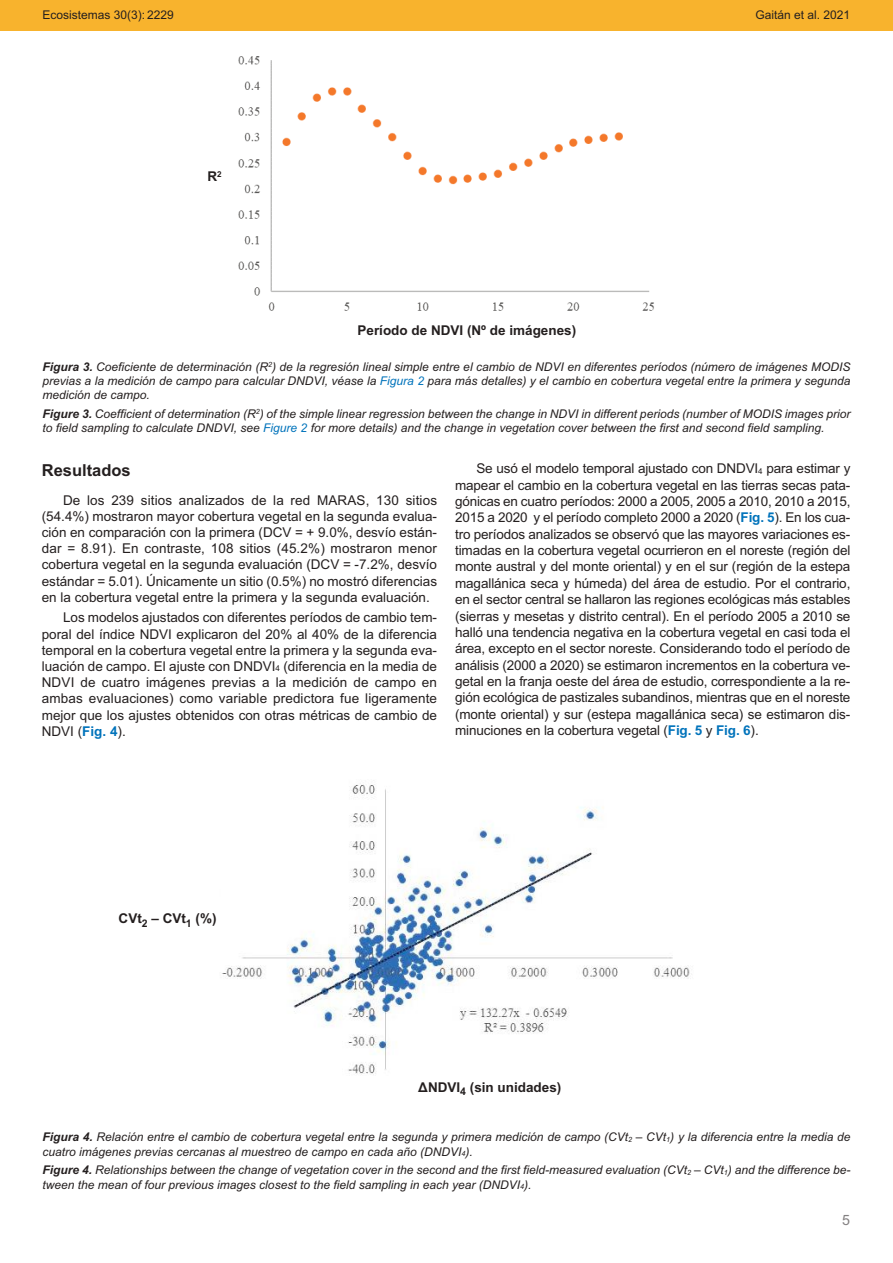
<style>
.page{position:relative;width:893px;height:1263px;background:#fff}
.page>*{position:absolute;margin:0;border:0;box-sizing:border-box;transform-origin:0 0}
.t1{font:700 16.5px "Arial";color:#241f1f}
.t2{font:14.25px "Arial";color:#838081}
.t3{font:13.5px/16.4px "Arial";color:#241f1f;text-align:justify}
.t4{font:700 13.5px "Arial";color:#241f1f}
.t5{font:italic 12px/14.4px "Arial";color:#241f1f}
.t6{font:12px "Arial";color:#241f1f}
.s1{font-weight:700}
.s2{color:#0073bb}
.s3{font-size:8.1px}
.s4{font-weight:700;color:#0073bb}
.s5{font-size:7.2px}
</style>
<div class="page">
<div style="left:0;top:0;width:893px;height:30px;background:#f8b32d"></div>
<img style="left:238px;top:56px;width:416px;height:255px">
<img style="left:222px;top:783px;width:468px;height:292px">
<div style="left:392px;top:1062px;width:195px;height:52px;background:#fff"></div>
<p class="t6" style="left:43px;top:7px;width:133px">Ecosistemas 30(3): 2229</p>
<p class="t6" style="left:755px;top:7px;width:96px">Gaitán et al. 2021</p>
<p class="t4" style="left:207px;top:169px;width:16px">R<sup>2</sup></p>
<p class="t4" style="left:357px;top:322px;width:220px">Período de NDVI (Nº de imágenes)</p>
<p class="t5" style="left:43px;top:359px;width:809px;text-align:justify"><span class="s1">Figura 3.</span> Coeficiente de determinación (R<sup>2</sup>) de la regresión lineal simple entre el cambio de NDVI en diferentes períodos (número de imágenes MODIS previas a la medición de campo para calcular DNDVI, véase la <span class="s2">Figura 2</span> para más detalles) y el cambio en cobertura vegetal entre la primera y segunda medición de campo.</p>
<p class="t5" style="left:43px;top:407px;width:809px"><span class="s1">Figure 3.</span> Coefficient of determination (R<sup>2</sup>) of the simple linear regression between the change in NDVI in different periods (number of MODIS images prior to field sampling to calculate DNDVI, see <span class="s2">Figure 2</span> for more details) and the change in vegetation cover between the first and second field sampling.</p>
<p class="t1" style="left:42px;top:460px;width:90px">Resultados</p>
<p class="t3" style="left:42px;top:492px;width:397px;text-indent:21px">De los 239 sitios analizados de la red MARAS, 130 sitios (54.4%) mostraron mayor cobertura vegetal en la segunda evalua&shy;ción en comparación con la primera (DCV = + 9.0%, desvío están&shy;dar = 8.91). En contraste, 108 sitios (45.2%) mostraron menor cobertura vegetal en la segunda evaluación (DCV = -7.2%, desvío estándar = 5.01). Únicamente un sitio (0.5%) no mostró diferencias en la cobertura vegetal entre la primera y la segunda evaluación.</p>
<p class="t3" style="left:42px;top:609px;width:397px;text-indent:21px">Los modelos ajustados con diferentes períodos de cambio tem&shy;poral del índice NDVI explicaron del 20% al 40% de la diferencia temporal en la cobertura vegetal entre la primera y la segunda eva&shy;luación de campo. El ajuste con DNDVI<span class="s3">4</span> (diferencia en la media de NDVI de cuatro imágenes previas a la medición de campo en ambas evaluaciones) como variable predictora fue ligeramente mejor que los ajustes obtenidos con otras métricas de cambio de NDVI (<span class="s4">Fig. 4</span>).</p>
<p class="t3" style="left:455px;top:460px;width:397px;text-indent:21px">Se usó el modelo temporal ajustado con DNDVI<span class="s3">4</span> para estimar y mapear el cambio en la cobertura vegetal en las tierras secas pata&shy;gónicas en cuatro períodos: 2000 a 2005, 2005 a 2010, 2010 a 2015, 2015 a 2020 y el período completo 2000 a 2020 (<span class="s4">Fig. 5</span>). En los cua&shy;tro períodos analizados se observó que las mayores variaciones es&shy;timadas en la cobertura vegetal ocurrieron en el noreste (región del monte austral y del monte oriental) y en el sur (región de la estepa magallánica seca y húmeda) del área de estudio. Por el contrario, en el sector central se hallaron las regiones ecológicas más estables (sierras y mesetas y distrito central). En el período 2005 a 2010 se halló una tendencia negativa en la cobertura vegetal en casi toda el área, excepto en el sector noreste. Considerando todo el período de análisis (2000 a 2020) se estimaron incrementos en la cobertura ve&shy;getal en la franja oeste del área de estudio, correspondiente a la re&shy;gión ecológica de pastizales subandinos, mientras que en el noreste (monte oriental) y sur (estepa magallánica seca) se estimaron dis&shy;minuciones en la cobertura vegetal (<span class="s4">Fig. 5</span> y <span class="s4">Fig. 6</span>).</p>
<p class="t4" style="left:119px;top:911px;width:99px">CVt<sub>2</sub> – CVt<sub>1</sub> (%)</p>
<p class="t4" style="left:418px;top:1079px;width:145px">ΔNDVI<sub>4</sub> (sin unidades)</p>
<p class="t5" style="left:43px;top:1130px;width:809px"><span class="s1">Figura 4.</span> Relación entre el cambio de cobertura vegetal entre la segunda y primera medición de campo (CVt<span class="s5">2</span> – CVt<span class="s5">1</span>) y la diferencia entre la media de cuatro imágenes previas cercanas al muestreo de campo en cada año (DNDVI<span class="s5">4</span>).</p>
<p class="t5" style="left:43px;top:1163px;width:809px"><span class="s1">Figure 4.</span> Relationships between the change of vegetation cover in the second and the first field-measured evaluation (CVt<span class="s5">2</span> – CVt<span class="s5">1</span>) and the difference be&shy;tween the mean of four previous images closest to the field sampling in each year (DNDVI<span class="s5">4</span>).</p>
<p class="t2" style="left:842px;top:1211px;width:9px">5</p>
</div>
